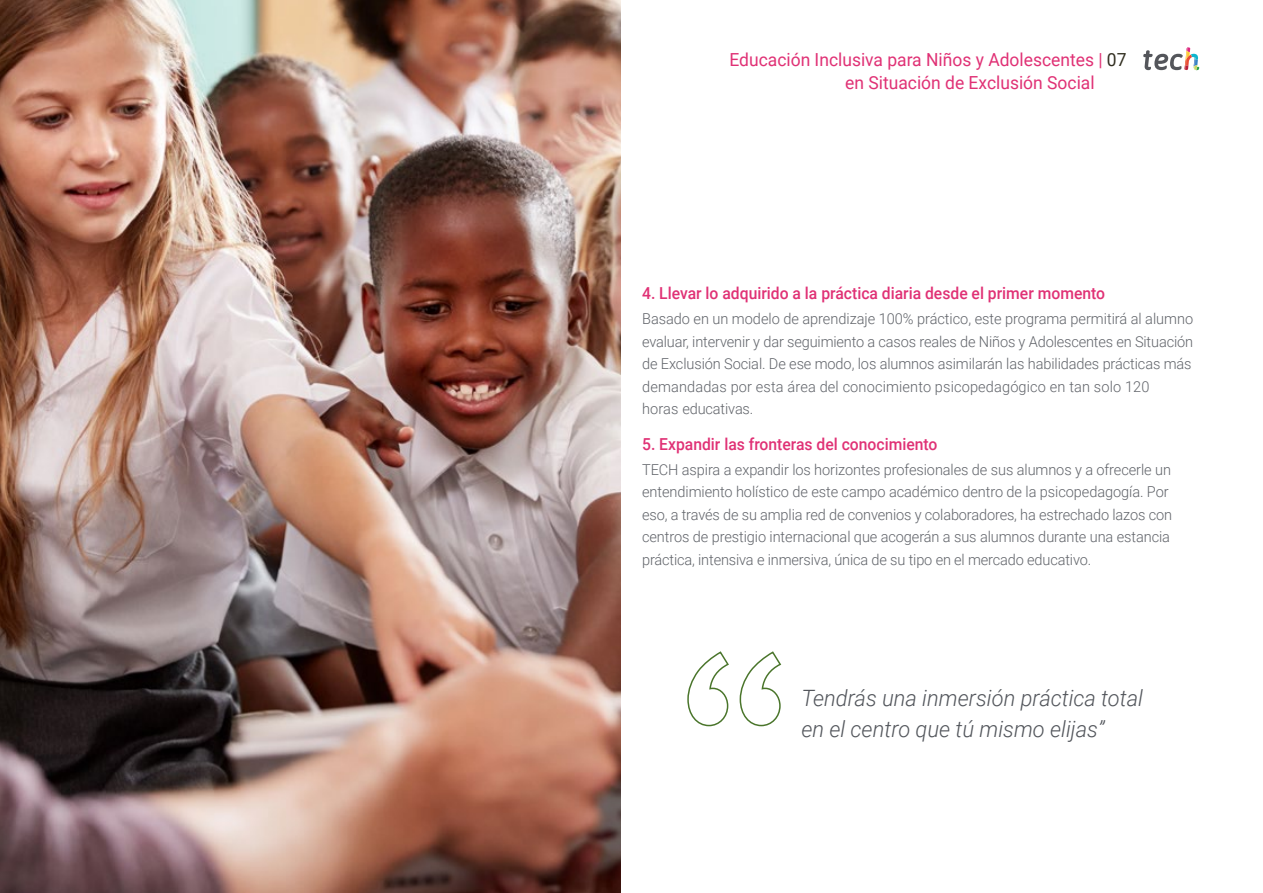
<style>
.page{position:relative;width:1263px;height:893px;background:#fff}
.page>*{position:absolute;margin:0;border:0;box-sizing:border-box;transform-origin:0 0}
.t1{font:italic 300 22.5px/31.5px "Roboto";color:#52555b}
.t2{font:18px/22.5px "Roboto";color:#e03175}
.t3{font:500 16.5px "Roboto";color:#e03175;scale:.95 1}
.t4{font:300 15px/22.5px "Roboto";letter-spacing:-.005em;color:#61646a}
.s1{color:#312e20}
</style>
<div class="page">
<svg style="left:1143px;top:47px;width:56px;height:24px"></svg>
<img style="left:0;top:0;width:621px;height:893px">
<svg style="left:687px;top:651px;width:95px;height:76px"></svg>
<p class="t2" style="left:845px;top:48px;width:283px;text-indent:-116px">Educación Inclusiva para Niños y Adolescentes | <span class="s1">07 </span>en Situación de Exclusión Social</p>
<p class="t3" style="left:642px;top:282px;width:489px">4. Llevar lo adquirido a la práctica diaria desde el primer momento</p>
<p class="t4" style="left:642px;top:307px;width:553px">Basado en un modelo de aprendizaje 100% práctico, este programa permitirá al alumno evaluar, intervenir y dar seguimiento a casos reales de Niños y Adolescentes en Situación de Exclusión Social. De ese modo, los alumnos asimilarán las habilidades prácticas más demandadas por esta área del conocimiento psicopedagógico en tan solo 120<br>horas educativas.</p>
<p class="t3" style="left:642px;top:433px;width:312px">5. Expandir las fronteras del conocimiento</p>
<p class="t4" style="left:642px;top:458px;width:531px">TECH aspira a expandir los horizontes profesionales de sus alumnos y a ofrecerle un entendimiento holístico de este campo académico dentro de la psicopedagogía. Por eso, a través de su amplia red de convenios y colaboradores, ha estrechado lazos con centros de prestigio internacional que acogerán a sus alumnos durante una estancia práctica, intensiva e inmersiva, única de su tipo en el mercado educativo.</p>
<h1 class="t1" style="left:801px;top:681px;width:343px">Tendrás una inmersión práctica total en el centro que tú mismo elijas”</h1>
</div>
